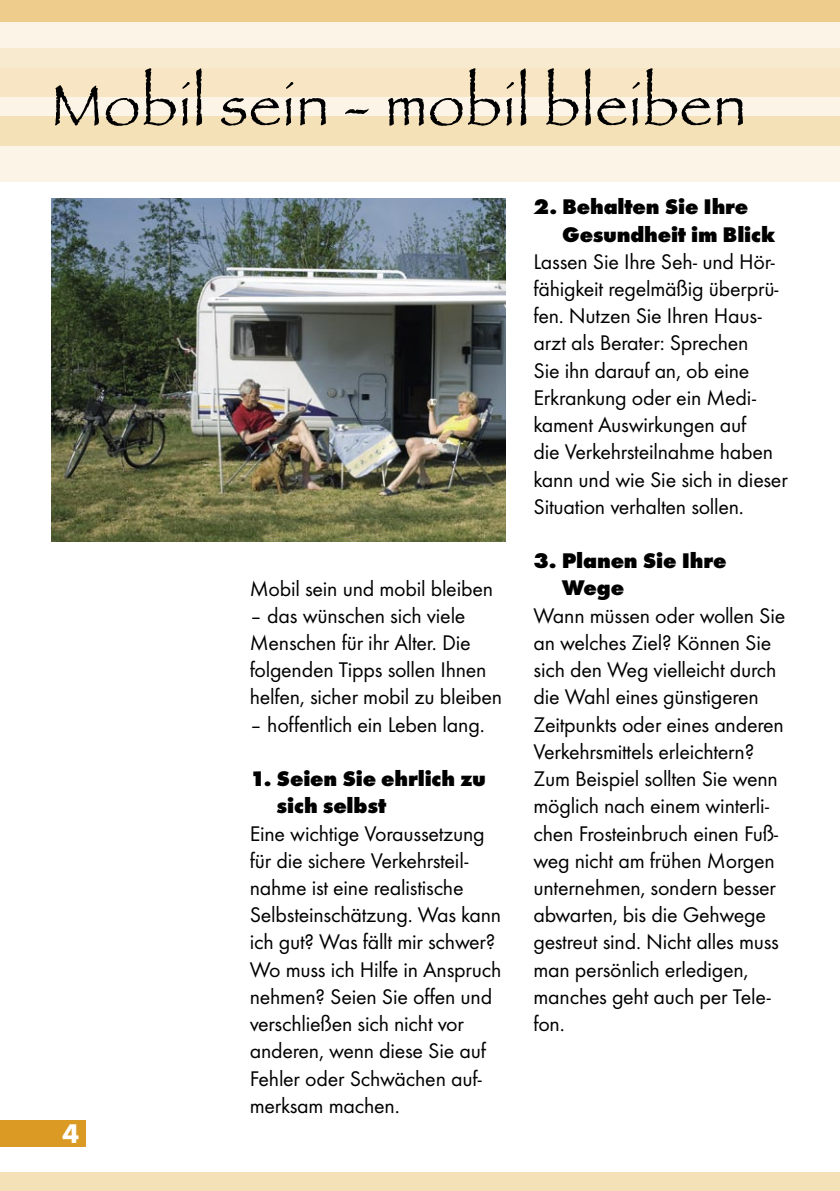
<style>
.page{position:relative;width:840px;height:1191px;background:#fff}
.page>*{position:absolute;margin:0;border:0;box-sizing:border-box;transform-origin:0 0}
.t1{font:60px "Papyrus";letter-spacing:.02em;color:#000}
.t2{font:700 28px "Futura T";color:#fff}
.t3{font:22px/27.2px "Futura T";letter-spacing:-.01em;color:#000}
.t4{font:800 22px/27.2px "Futura T";letter-spacing:-.01em;color:#000}
</style>
<div class="page">
<div style="left:0;top:0;width:839px;height:181px;background:#fcf4e7"></div>
<div style="left:0;top:0;width:839px;height:21px;background:#edcc8c"></div>
<div style="left:0;top:48px;width:839px;height:20px;background:#f8eacf"></div>
<div style="left:0;top:68px;width:839px;height:29px;background:#f7e5c3"></div>
<div style="left:0;top:116px;width:839px;height:30px;background:#f5e1b8"></div>
<div style="left:0;top:1172px;width:839px;height:19px;background:#f5e1b8"></div>
<div style="left:0;top:1120px;width:85px;height:27px;background:#da9a23"></div>
<hr style="left:839px;top:0;width:1px;height:181px;background:#fcf4e7">
<svg style="left:839px;top:0;width:1px;height:21px"></svg>
<svg style="left:839px;top:48px;width:1px;height:49px"></svg>
<hr style="left:839px;top:116px;width:1px;height:30px;background:#f5e1b8">
<svg style="left:839px;top:1172px;width:1px;height:19px"></svg>
<img style="left:51px;top:198px;width:454px;height:343px">
<h1 class="t1" style="left:51px;top:69px;width:696px">Mobil sein - mobil bleiben</h1>
<p class="t2" style="left:63px;top:1116px;width:18px">4</p>
<p class="t3" style="left:249px;top:574px;width:245px">Mobil sein und mobil bleiben</p>
<p class="t3" style="left:249px;top:601px;width:254px">– das wünschen sich viele<br>Menschen für ihr Alter. Die folgenden Tipps sollen Ihnen helfen, sicher mobil zu bleiben</p>
<p class="t3" style="left:249px;top:710px;width:236px">– hoffentlich ein Leben lang.</p>
<p class="t4" style="left:276px;top:765px;width:211px;text-indent:-27px">1. Seien Sie ehrlich zu sich selbst</p>
<p class="t3" style="left:249px;top:819px;width:253px">Eine wichtige Voraussetzung für die sichere Verkehrsteil&shy;nahme ist eine realistische<br>Selbsteinschätzung. Was kann ich gut? Was fällt mir schwer?<br>Wo muss ich Hilfe in Anspruch nehmen? Seien Sie offen und verschließen sich nicht vor anderen, wenn diese Sie auf<br>Fehler oder Schwächen auf&shy;merksam machen.</p>
<p class="t4" style="left:562px;top:193px;width:214px;text-indent:-29px">2. Behalten Sie Ihre<br>Gesundheit im Blick</p>
<p class="t3" style="left:533px;top:248px;width:256px">Lassen Sie Ihre Seh- und Hör&shy;fähigkeit regelmäßig überprü&shy;fen. Nutzen Sie Ihren Haus&shy;arzt als Berater: Sprechen<br>Sie ihn darauf an, ob eine<br>Erkrankung oder ein Medi&shy;kament Auswirkungen auf<br>die Verkehrsteilnahme haben kann und wie Sie sich in dieser<br>Situation verhalten sollen.</p>
<p class="t4" style="left:561px;top:547px;width:166px;text-indent:-28px">3. Planen Sie Ihre<br>Wege</p>
<p class="t3" style="left:533px;top:601px;width:253px">Wann müssen oder wollen Sie an welches Ziel? Können Sie sich den Weg vielleicht durch die Wahl eines günstigeren<br>Zeitpunkts oder eines anderen<br>Verkehrsmittels erleichtern?<br>Zum Beispiel sollten Sie wenn möglich nach einem winterli&shy;chen Frosteinbruch einen Fuß&shy;weg nicht am frühen Morgen unternehmen, sondern besser abwarten, bis die Gehwege gestreut sind. Nicht alles muss man persönlich erledigen, manches geht auch per Tele&shy;fon.</p>
</div>
